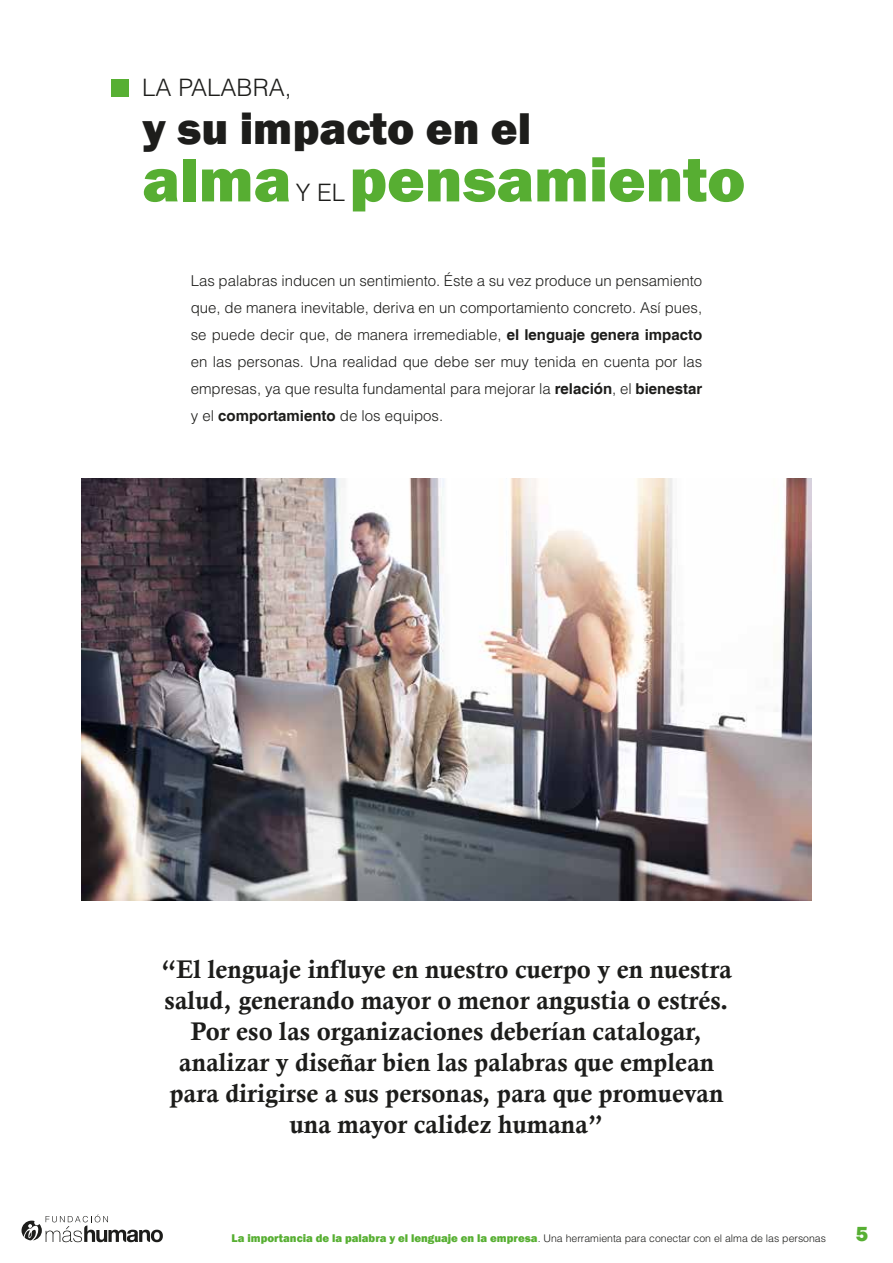
<style>
.page{position:relative;width:893px;height:1263px;background:#fff}
.page>*{position:absolute;margin:0;border:0;box-sizing:border-box;transform-origin:0 0}
.t1{font:800 64.2px "Franklin Gothic";color:#57ae32}
.t2{font:800 45.75px "Franklin Gothic";color:#1d1d1b}
.t3{font:25.5px/31px "Calis MT Bol";color:#1d1d1b;text-align:center}
.t4{font:300 24px "Helvetica";color:#1d1d1b}
.t5{font:800 21px "Franklin Gothic";color:#57af33}
.t6{font:300 15px/27px "Helvetica";color:#1d1d1b;text-align:justify}
.t7{font:300 10.5px "Helvetica";color:#1d1d1b}
.s1{font-weight:700}
.s2{font-family:"Franklin Gothic";font-weight:800;font-size:11.55px;color:#57af32}
</style>
<div class="page">
<svg style="left:22px;top:1214px;width:141px;height:28px"></svg>
<div style="left:111px;top:79px;width:17px;height:17px;background:#57af33"></div>
<img style="left:82px;top:479px;width:729px;height:421px">
<h3 class="t4" style="left:142px;top:72px;width:151px">LA PALABRA,</h3>
<h2 class="t2" style="left:142px;top:99px;width:390px">y su impacto en el</h2>
<h1 class="t1" style="left:142px;top:138px;width:150px">alma</h1>
<h1 class="t1" style="left:350px;top:138px;width:397px">pensamiento</h1>
<h3 class="t4" style="left:296px;top:178px;width:51px">Y EL</h3>
<p class="t6" style="left:191px;top:266px;width:513px">Las palabras inducen un sentimiento. Éste a su vez produce un pensamiento que, de manera inevitable, deriva en un comportamiento concreto. Así pues, se puede decir que, de manera irremediable, <span class="s1">el lenguaje genera impacto </span>en las personas. Una realidad que debe ser muy tenida en cuenta por las empresas, ya que resulta fundamental para mejorar la <span class="s1">relación</span>, el <span class="s1">bienestar </span>y el <span class="s1">comportamiento</span> de los equipos.</p>
<p class="t3" style="left:161px;top:953px;width:572px">“El lenguaje influye en nuestro cuerpo y en nuestra salud, generando mayor o menor angustia o estrés.<br>Por eso las organizaciones deberían catalogar, analizar y diseñar bien las palabras que emplean para dirigirse a sus personas, para que promuevan una mayor calidez humana”</p>
<p class="t7" style="left:232px;top:1231px;width:596px"><span class="s2">La importancia de la palabra y el lenguaje en la empresa</span>. Una herramienta para conectar con el alma de las personas</p>
<h3 class="t5" style="left:856px;top:1221px;width:14px">5</h3>
</div>
